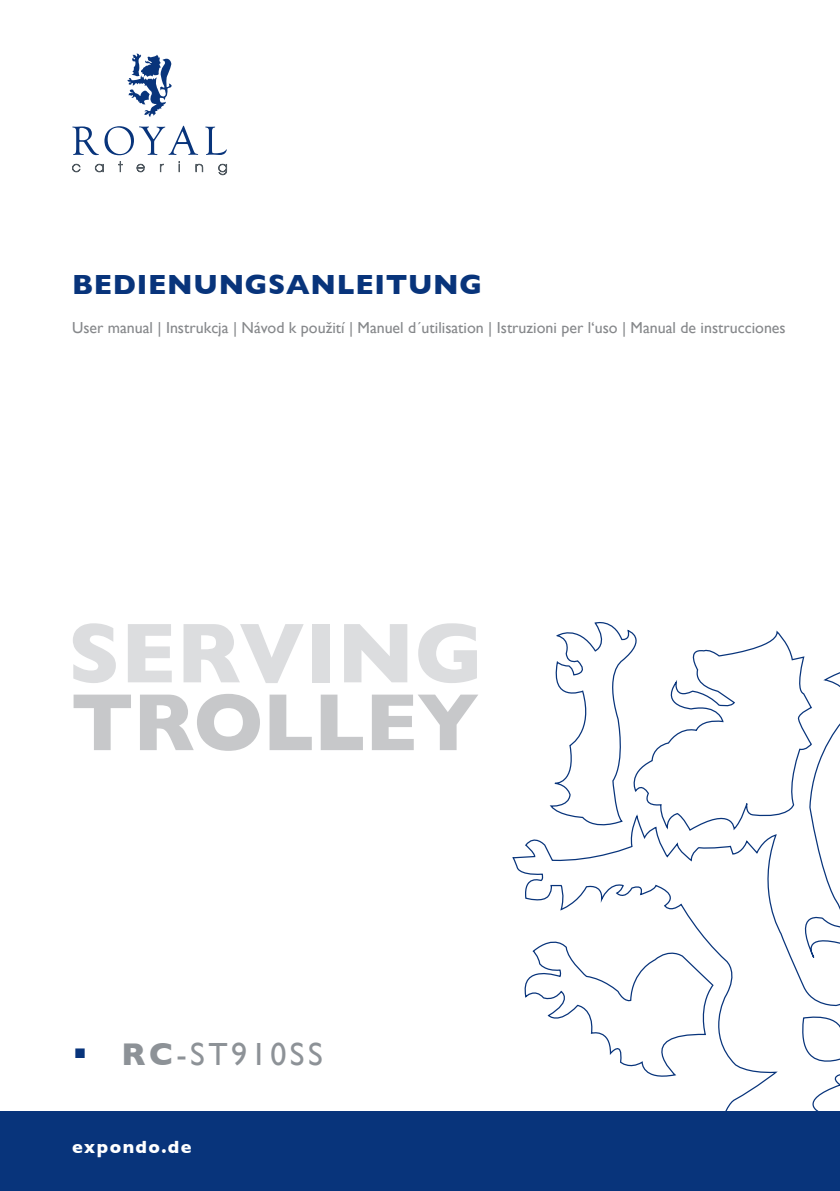
<style>
.page{position:relative;width:840px;height:1191px;background:#fff}
.page>*{position:absolute;margin:0;border:0;box-sizing:border-box;transform-origin:0 0}
.t1{font:700 86px "Gill Sans";color:#dcdddf}
.t2{font:700 82px "Gill Sans";letter-spacing:-.01em;color:#c7c8ca}
.t3{font:32px "Gill Sans";letter-spacing:.11em;color:#8d9297}
.t4{font:700 28.2px "Gill Sans";letter-spacing:.025em;color:#08347b}
.t5{font:700 18px "Gill Sans";letter-spacing:.08em;color:#fff}
.t6{font:16px "Gill Sans";color:#86888b}
.s1{color:#08347b}
.s2{font-weight:700}
</style>
<div class="page">
<svg style="left:512px;top:672px;width:327px;height:439px"></svg>
<svg style="left:519px;top:933px;width:195px;height:148px"></svg>
<svg style="left:549px;top:622px;width:263px;height:210px"></svg>
<div style="left:0;top:1111px;width:839px;height:80px;background:#08347b"></div>
<svg style="left:127px;top:53px;width:45px;height:64px"></svg>
<svg style="left:72px;top:161px;width:155px;height:14px"></svg>
<svg style="left:72px;top:126px;width:154px;height:29px"></svg>
<p class="t4" style="left:72px;top:268px;width:411px">BEDIENUNGSANLEITUNG</p>
<p class="t6" style="left:72px;top:318px;width:714px">User manual | Instrukcja | Návod k použití | Manuel d´utilisation | Istruzioni per l‘uso | Manual de instrucciones</p>
<p class="t1" style="left:68px;top:603px;width:417px">SERVING</p>
<p class="t2" style="left:71px;top:674px;width:409px">TROLLEY</p>
<p class="t3" style="left:73px;top:1035px;width:251px"><span class="s1">▪</span> <span class="s2">RC</span>-ST910SS</p>
<p class="t5" style="left:72px;top:1136px;width:121px">expondo.de</p>
</div>
